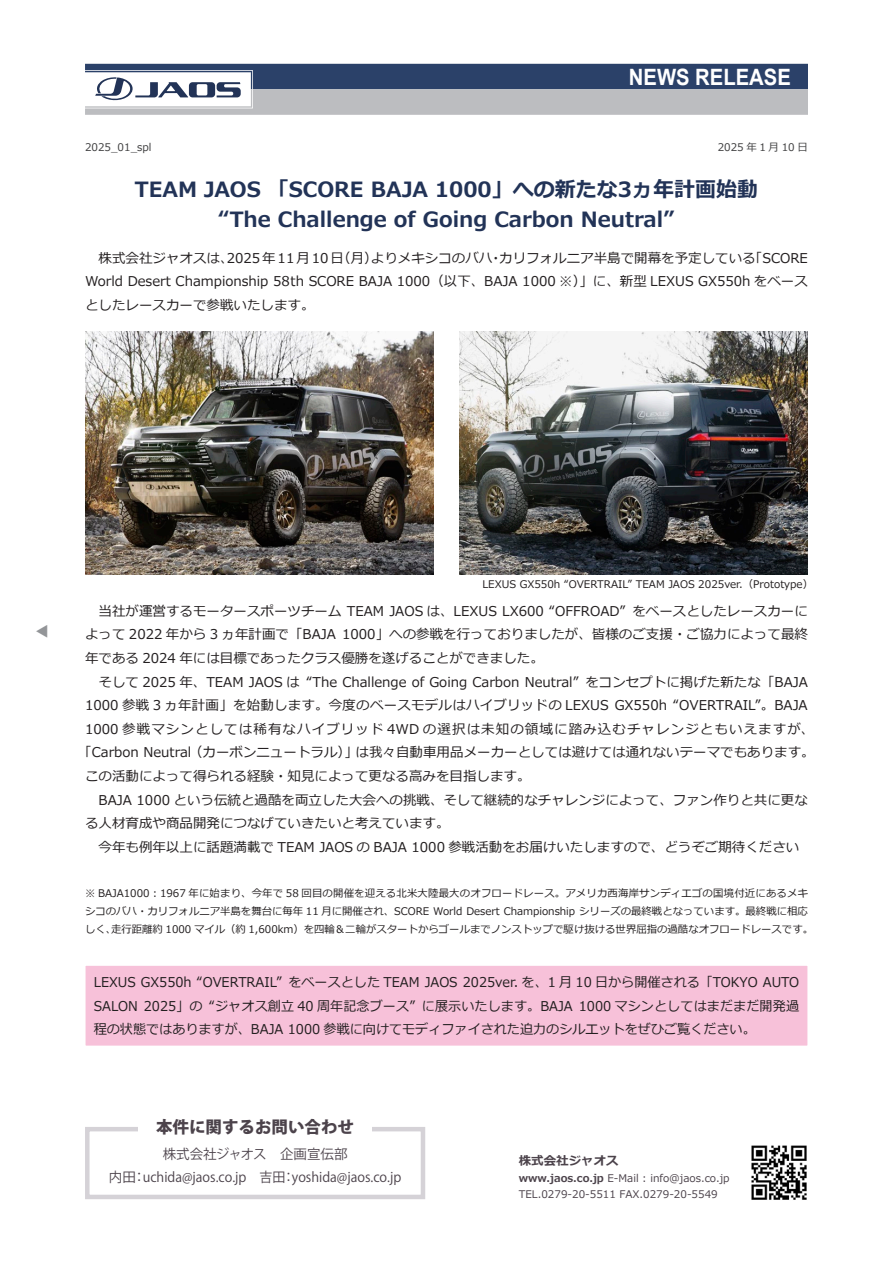
<style>
.page{position:relative;width:893px;height:1263px;background:#fff}
.page>*{position:absolute;margin:0;border:0;box-sizing:border-box;transform-origin:0 0}
.t1{font:700 22.5px "Arial";color:#fff;scale:.9 1}
.t2{font:700 21px/30px "Meiryo";color:#223357;text-align:center}
.t3{font:800 16.5px "Koz Go Pro";color:#4c434b}
.t4{font:13.5px/23.7px "Meiryo";color:#231f20}
.t5{font:13.5px "Meiryo";letter-spacing:.08em;color:#231f20}
.t6{font:13.5px/23.7px "Koz Go Pro";color:#4c434b}
.t7{font:13.5px "Koz Go Pro";color:#4c434b;scale:.96 1}
.t8{font:13.5px "Koz Go Pro";color:#939598}
.t9{font:700 12px "Meiryo";color:#4c434b;scale:1.04 1}
.t10{font:10.5px "Meiryo";color:#231f20}
.t11{font:10.5px/15.8px "Meiryo";color:#4c434b}
.t12{font:10.5px "Meiryo";color:#3e3e3f}
.s1{font-weight:700}
</style>
<div class="page">
<svg style="left:85px;top:64px;width:723px;height:51px;background:#848ea1"></svg>
<div style="left:85px;top:1127px;width:340px;height:72px;border:4px solid #d5d2d7"></div>
<div style="left:138px;top:1114px;width:234px;height:26px;background:#fff"></div>
<img style="left:751px;top:1145px;width:56px;height:55px">
<img style="left:85px;top:332px;width:349px;height:242px">
<img style="left:459px;top:332px;width:349px;height:242px">
<div style="left:85px;top:965px;width:723px;height:81px;background:#f7c1d9"></div>
<div style="left:85px;top:965px;width:723px;height:81px;border:1px solid #fff"></div>
<h1 class="t1" style="left:629px;top:61px;width:182px">NEWS RELEASE</h1>
<p class="t12" style="left:718px;top:140px;width:92px">2025 年 1 月 10 日</p>
<p class="t12" style="left:85px;top:140px;width:68px">2025_01_spl</p>
<h2 class="t2" style="left:135px;top:175px;width:625px">TEAM JAOS 「SCORE BAJA 1000」への新たな3ヵ年計画始動“The Challenge of Going Carbon Neutral“</h2>
<p class="t4" style="left:371px;top:247px;width:123px">よりメキシコのバハ</p>
<p class="t4" style="left:499px;top:247px;width:258px">カリフォルニア半島で開幕を予定している</p>
<p class="t4" style="left:227px;top:247px;width:152px">2025年11 月10 （日月）</p>
<p class="t4" style="left:749px;top:247px;width:60px">「SCORE</p>
<p class="t4" style="left:85px;top:247px;width:724px">　株式会社ジャオスは、<br>World Desert Championship 58th SCORE BAJA 1000（以下、BAJA 1000 ※）」に、新型 LEXUS GX550h をベースとしたレースカーで参戦いたします。</p>
<p class="t4" style="left:489px;top:247px;width:15px">・</p>
<p class="t8" style="left:34px;top:638px;width:15px;rotate:-90deg">▲</p>
<p class="t10" style="left:482px;top:576px;width:332px">LEXUS GX550h “OVERTRAIL” TEAM JAOS 2025ver （. Prototype(</p>
<p class="t4" style="left:342px;top:600px;width:467px;text-indent:-257px">　当社が運営するモータースポーツチーム TEAM JAOS は、LEXUS LX600 “OFFROAD”<br>1000」への参戦を行っておりましたが、皆様のご支援・ご協力によって最終</p>
<p class="t4" style="left:632px;top:600px;width:177px">をベースとしたレースカーに</p>
<p class="t4" style="left:85px;top:623px;width:460px">よって 2022 年から 3 ヵ年計画で「BAJA<br>年である 2024 年には目標であったクラス優勝を遂げることができました。</p>
<p class="t4" style="left:585px;top:670px;width:224px">をコンセプトに掲げた新たな「BAJA</p>
<p class="t4" style="left:85px;top:670px;width:216px">　そして 2025 年、TEAM JAOS は</p>
<p class="t4" style="left:306px;top:670px;width:274px">“The Challenge of Going Carbon Neutral”</p>
<p class="t4" style="left:85px;top:694px;width:525px">1000 参戦 3 ヵ年計画」を始動します。今度のベースモデルはハイブリッドの LEXUS</p>
<p class="t5" style="left:85px;top:719px;width:731px">1000 参戦マシンとしては稀有なハイブリッド 4WD の選択は未知の領域に踏み込むチャレンジともいえますが、</p>
<p class="t4" style="left:356px;top:741px;width:461px">は我々自動車用品メーカーとしては避けては通れないテーマでもあります。</p>
<p class="t4" style="left:615px;top:694px;width:54px">GX550h</p>
<p class="t4" style="left:673px;top:694px;width:136px">“OVERTRAIL”。BAJA</p>
<p class="t4" style="left:189px;top:741px;width:170px">（カーボンニュートラル）」</p>
<p class="t4" style="left:85px;top:741px;width:724px;text-indent:-7px">「Carbon Neutral<br>この活動によって得られる経験・知見によって更なる高みを目指します。<br>　BAJA 1000 という伝統と過酷を両立した大会への挑戦、そして継続的なチャレンジによって、ファン作りと共に更なる人材育成や商品開発につなげていきたいと考えています。<br>　今年も例年以上に話題満載で TEAM JAOS の BAJA 1000 参戦活動をお届けいたしますので、どうぞご期待ください</p>
<p class="t10" style="left:85px;top:885px;width:724px">※ BAJA1000：1967 年に始まり、今年で 58 回目の開催を迎える北米大陸最大のオフロードレース。アメリカ西海岸サンディエゴの国境付近にあるメキ</p>
<p class="t10" style="left:85px;top:904px;width:724px">シコのバハ・カリフォルニア半島を舞台に毎年 11 月に開催され、SCORE World Desert Championship シリーズの最終戦となっています。最終戦に相応</p>
<p class="t10" style="left:111px;top:922px;width:704px">走行距離約 1000 マイル（約 1,600km）を四輪＆二輪がスタートからゴールまでノンストップで駆け抜ける世界屈指の過酷なオフロードレースです。</p>
<p class="t10" style="left:85px;top:922px;width:33px">しく、</p>
<p class="t4" style="left:288px;top:971px;width:512px">をベースとした TEAM JAOS 2025ver を. 、1 月 10 日から開催される「TOKYO AUTO</p>
<p class="t4" style="left:94px;top:971px;width:190px">LEXUS GX550h “OVERTRAIL”</p>
<p class="t4" style="left:209px;top:995px;width:208px">“ジャオス創立 40 周年記念ブース”</p>
<p class="t4" style="left:422px;top:995px;width:379px">に展示いたします。BAJA 1000 マシンとしてはまだまだ開発過</p>
<p class="t4" style="left:94px;top:995px;width:663px">SALON 2025」の<br>程の状態ではありますが、BAJA 1000 参戦に向けてモディファイされた迫力のシルエットをぜひご覧ください。</p>
<p class="t3" style="left:156px;top:1116px;width:200px">本件に関するお問い合わせ</p>
<p class="t6" style="left:292px;top:1142px;width:111px;text-indent:-129px">株式会社ジャオス　企画宣伝部yoshida@jaos.co j p.</p>
<p class="t6" style="left:109px;top:1166px;width:28px">内田</p>
<p class="t7" style="left:143px;top:1168px;width:150px">uchida@jaos.co j p. 　吉田</p>
<p class="t6" style="left:133px;top:1166px;width:15px">：</p>
<p class="t7" style="left:282px;top:1168px;width:15px">：</p>
<p class="t9" style="left:519px;top:1153px;width:97px">株式会社ジャオス</p>
<p class="t11" style="left:519px;top:1171px;width:212px"><span class="s1">www.jaos.co.jp</span> E-Mail : info@jaos.co.jp<br>TEL.0279-20-5511 FAX.0279-20-5549</p>
</div>
